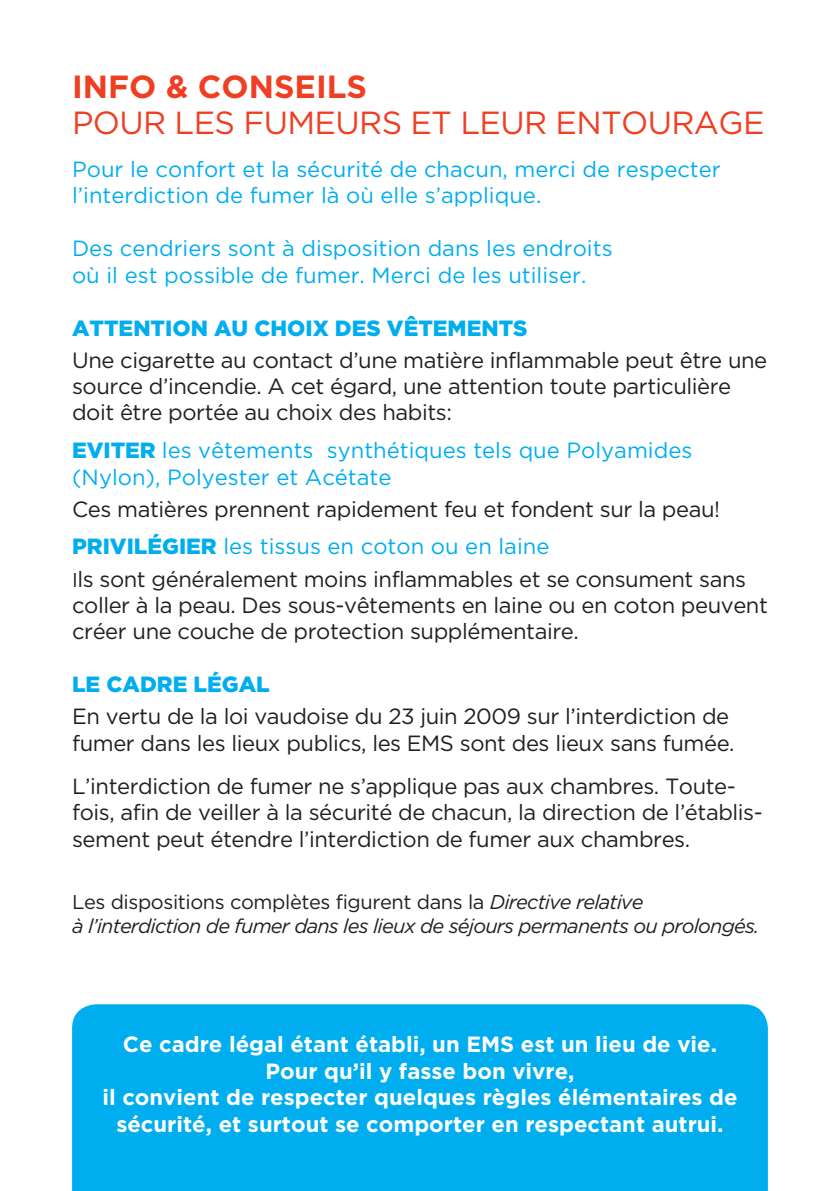
<style>
.page{position:relative;width:840px;height:1191px;background:#fff}
.page>*{position:absolute;margin:0;border:0;box-sizing:border-box;transform-origin:0 0}
.t1{font:32px "Gotham";letter-spacing:-.02em;color:#ef3e22}
.t2{font:700 32px "Gotham";color:#ef3e22}
.t3{font:22px/26.4px "Gotham";letter-spacing:-.02em;color:#231f20}
.t4{font:22px/26.4px "Gotham";color:#00aeef}
.t5{font:700 22px/26.4px "Gotham";color:#fff;text-align:center}
.t6{font:900 22px "Gotham";color:#00aeef}
.t7{font:italic 20px/24px "Gotham";letter-spacing:-.04em;color:#231f20}
.s1{font-weight:900}
.s2{font-weight:900;color:#00aeef}
.s3{color:#00aeef}
.s4{font-size:20px}
.s5{font-style:normal}
</style>
<div class="page">
<div style="left:72px;top:1004px;width:695px;height:187px;background:#00aeef"></div>
<h1 class="t2" style="left:72px;top:68px;width:296px">INFO &amp; CONSEILS</h1>
<h1 class="t1" style="left:72px;top:105px;width:693px">Pour les fumeurs et leur entourage</h1>
<p class="t4" style="left:72px;top:156px;width:650px">Pour le confort et la sécurité de chacun, merci de respecter l’interdiction de fumer là où elle s’applique.</p>
<p class="t4" style="left:72px;top:235px;width:541px">Des cendriers sont à disposition dans les endroits où il est possible de fumer. Merci de les utiliser.</p>
<p class="t6" style="left:72px;top:315px;width:17px">ATT</p>
<p class="t6" style="left:119px;top:315px;width:410px">ENTION AU CHOIX DES VÊTEMENTS</p>
<p class="t3" style="left:72px;top:346px;width:696px">U ne cigarette au contact d’une matière inflammable peut être une source d’incendie. A cet égard, une attention toute particulière doit être portée au choix des habits:</p>
<p class="t6" style="left:72px;top:438px;width:14px">EVIT</p>
<p class="t4" style="left:72px;top:437px;width:621px;text-indent:53px"><span class="s1">ER</span> les vêtements synthétiques tels que Polyamides (Nylon), Polyester et Acétate</p>
<p class="t3" style="left:72px;top:495px;width:649px">Ces matières prennent rapidement feu et fondent sur la peau!</p>
<p class="t6" style="left:72px;top:534px;width:28px">PRIVIL</p>
<p class="t3" style="left:72px;top:530px;width:675px;line-height:32px;text-indent:75px"><span class="s2">ÉGIER</span> <span class="s3">les tissus en coton ou en laine<br></span><span class="s4">I</span>ls sont généralement moins inflammables et se consument sans</p>
<p class="t3" style="left:72px;top:591px;width:697px">coller à la peau. Des sous-vêtements en laine ou en coton peuvent créer une couche de protection supplémentaire.</p>
<p class="t6" style="left:72px;top:671px;width:192px">LE CADRE LÉGAL</p>
<p class="t3" style="left:72px;top:703px;width:658px">En vertu de la loi vaudoise du 23 juin 2009 sur l’interdiction de fumer dans les lieux publics, les EMS</p>
<p class="t3" style="left:72px;top:721px;width:665px;line-height:43.4px;text-align:right">sont des lieux sans fumée.<br>L’interdiction de fumer ne s’applique pas aux chambres. Toute-</p>
<p class="t3" style="left:72px;top:799px;width:691px">fois, afin de veiller à la sécurité de chacun, la direction de l’établis&shy;sement peut étendre l’interdiction de fumer aux chambres.</p>
<p class="t7" style="left:72px;top:889px;width:688px"><span class="s5">Les dispositions complètes figurent dans la</span> Directive relative<br>à l’interdiction de fumer dans les lieux de séjours permanents ou prolongés.</p>
<p class="t5" style="left:102px;top:1030px;width:636px">Ce cadre légal étant établi, un EMS est un lieu de vie.<br>Pour qu’il y fasse bon vivre,<br>il convient de respecter quelques règles élémentaires de sécurité, et surtout se comporter en respectant autrui.</p>
</div>
